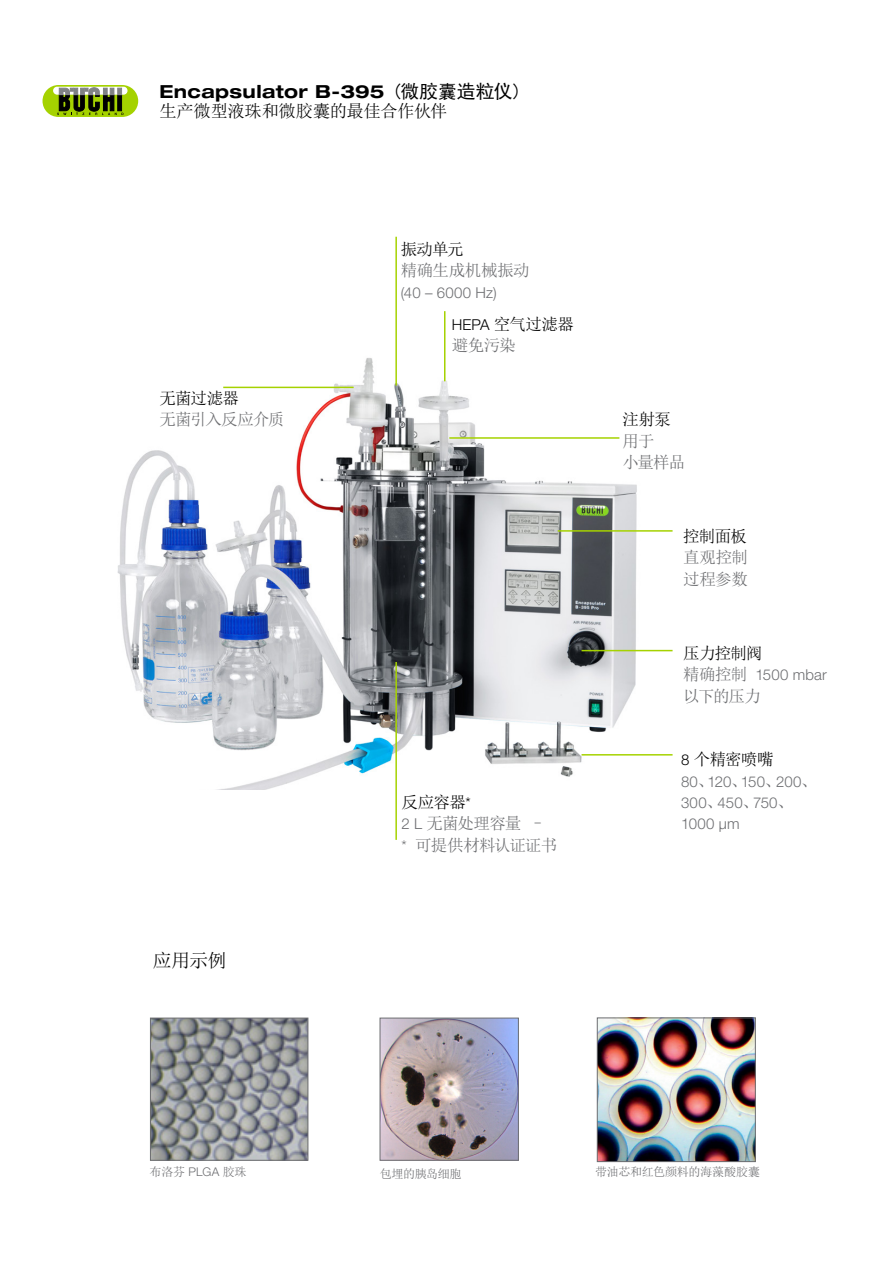
<style>
.page{position:relative;width:893px;height:1263px;background:#fff}
.page>*{position:absolute;margin:0;border:0;box-sizing:border-box;transform-origin:0 0}
.CN_Title{font:18.75px "Sim Sun";color:#000}
.ZH_Page_Headline{font:700 expanded 18px "Helvetica Neue LT Std";letter-spacing:.02em;color:#000}
.ZH_Page_Subline{font:17.25px "Sim Sun";letter-spacing:-.02em;color:#000}
.CN_Body_text_left{font:16.5px/21.3px "Sim Sun";letter-spacing:-.045em;color:#6d6e71}
.CN_Body_text_left-2{font:16.5px "Sim Sun";letter-spacing:-.04em;color:#000}
.CN_Body_text_left-3{font:16.5px "Sim Sun";letter-spacing:-.025em;color:#6d6e71}
.CN_Body_text_left-4{font:16.5px/21.3px "Sim Sun";letter-spacing:-.02em;color:#6d6e71}
.CN_Body_text_left-5{font:300 15px/21.3px "Helvetica Neue LT Std";letter-spacing:.01em;color:#6d6e71}
.ZH_Footnote___page_n{font:12px "Sim Sun";letter-spacing:-.02em;color:#6d6e71}
.s1{font-family:"Sim Hei";font-weight:400;font-stretch:normal;font-size:18.75px}
.s2{font-family:"Helvetica Neue LT Std";font-weight:300;font-size:15px}
.s3{color:#000}
.s4{font-family:"Sim Sun";font-weight:400;font-size:16.5px}
.s5{font-family:"Helvetica Neue LT Std";font-weight:300}
</style>
<div class="page">
<div style="left:43px;top:85px;width:95px;height:32px;background:#a5d200;border-radius:16px"></div>
<div style="left:53px;top:87px;width:75px;height:8px;background:#fff;border-radius:4px"></div>
<svg style="left:57px;top:88px;width:66px;height:27px"></svg>
<img style="left:152px;top:1020px;width:154px;height:138px">
<div style="left:150px;top:1018px;width:158px;height:142px;border:1px solid #6d6e71"></div>
<img style="left:382px;top:1020px;width:135px;height:138px">
<div style="left:380px;top:1018px;width:139px;height:142px;border:1px solid #6d6e71"></div>
<img style="left:599px;top:1020px;width:154px;height:140px">
<div style="left:597px;top:1018px;width:158px;height:144px;border:1px solid #6d6e71"></div>
<img style="left:117px;top:317px;width:556px;height:472px">
<hr style="left:558px;top:530px;width:115px;height:2px;background:#a5d200">
<hr style="left:449px;top:437px;width:170px;height:2px;background:#a5d200">
<hr style="left:223px;top:387px;width:131px;height:1px;background:#a5d200">
<hr style="left:444px;top:311px;width:1px;height:70px;background:#a5d200">
<hr style="left:395px;top:237px;width:2px;height:149px;background:#a5d200">
<hr style="left:581px;top:650px;width:92px;height:1px;background:#a5d200">
<hr style="left:581px;top:754px;width:92px;height:1px;background:#a5d200">
<hr style="left:395px;top:662px;width:2px;height:178px;background:#a5d200">
<p class="ZH_Page_Headline" style="left:159px;top:80px;width:364px">Encapsulator B-395 <span class="s1">(微胶囊造粒仪)</span></p>
<p class="ZH_Page_Subline" style="left:159px;top:102px;width:289px">生产微型液珠和微胶囊的最佳合作伙伴</p>
<p class="CN_Body_text_left-2" style="left:159px;top:390px;width:81px">无菌过滤器</p>
<p class="CN_Body_text_left" style="left:159px;top:409px;width:127px">无菌引入反应介质</p>
<p class="CN_Title" style="left:153px;top:951px;width:75px">应用示例</p>
<p class="CN_Body_text_left-2" style="left:401px;top:241px;width:64px">振动单元</p>
<p class="CN_Body_text_left-3" style="left:401px;top:262px;width:130px">精确生成机械振动</p>
<p class="CN_Body_text_left-5" style="left:401px;top:281px;width:97px">(40 – 6000 Hz)</p>
<p class="CN_Body_text_left-2" style="left:452px;top:315px;width:124px"><span class="s2">HEPA</span> 空气过滤器</p>
<p class="CN_Body_text_left" style="left:452px;top:334px;width:65px">避免污染</p>
<p class="CN_Body_text_left-2" style="left:401px;top:794px;width:71px">反应容器<span class="s2">*</span></p>
<p class="CN_Body_text_left" style="left:401px;top:813px;width:157px"><span class="s2">2 L</span> 无菌处理容量 –<br><span class="s2">*</span> 可提供材料认证证书</p>
<p class="CN_Body_text_left" style="left:623px;top:409px;width:64px"><span class="s3">注射泵</span>用于<br>小量样品</p>
<p class="CN_Body_text_left-2" style="left:683px;top:528px;width:65px">控制面板</p>
<p class="CN_Body_text_left-4" style="left:683px;top:547px;width:66px">直观控制过程参数</p>
<p class="CN_Body_text_left-2" style="left:683px;top:645px;width:81px">压力控制阀</p>
<p class="CN_Body_text_left-5" style="left:683px;top:664px;width:145px"><span class="s4">精确控制</span> 1500 mbar</p>
<p class="CN_Body_text_left" style="left:683px;top:685px;width:79px">以下的压力</p>
<p class="CN_Body_text_left-2" style="left:681px;top:751px;width:94px"><span class="s2">8</span> 个精密喷嘴</p>
<p class="CN_Body_text_left-5" style="left:681px;top:770px;width:138px">80<span class="s4">、</span>120<span class="s4">、</span>150<span class="s4">、</span>200<span class="s4">、<br></span>300<span class="s4">、</span>450<span class="s4">、</span>750<span class="s4">、<br></span>1000 µm</p>
<p class="ZH_Footnote___page_n" style="left:149px;top:1166px;width:99px">布洛芬 <span class="s5">PLGA</span> 胶珠</p>
<p class="ZH_Footnote___page_n" style="left:380px;top:1167px;width:83px">包埋的胰岛细胞</p>
<p class="ZH_Footnote___page_n" style="left:595px;top:1166px;width:166px">带油芯和红色颜料的海藻酸胶囊</p>
</div>
